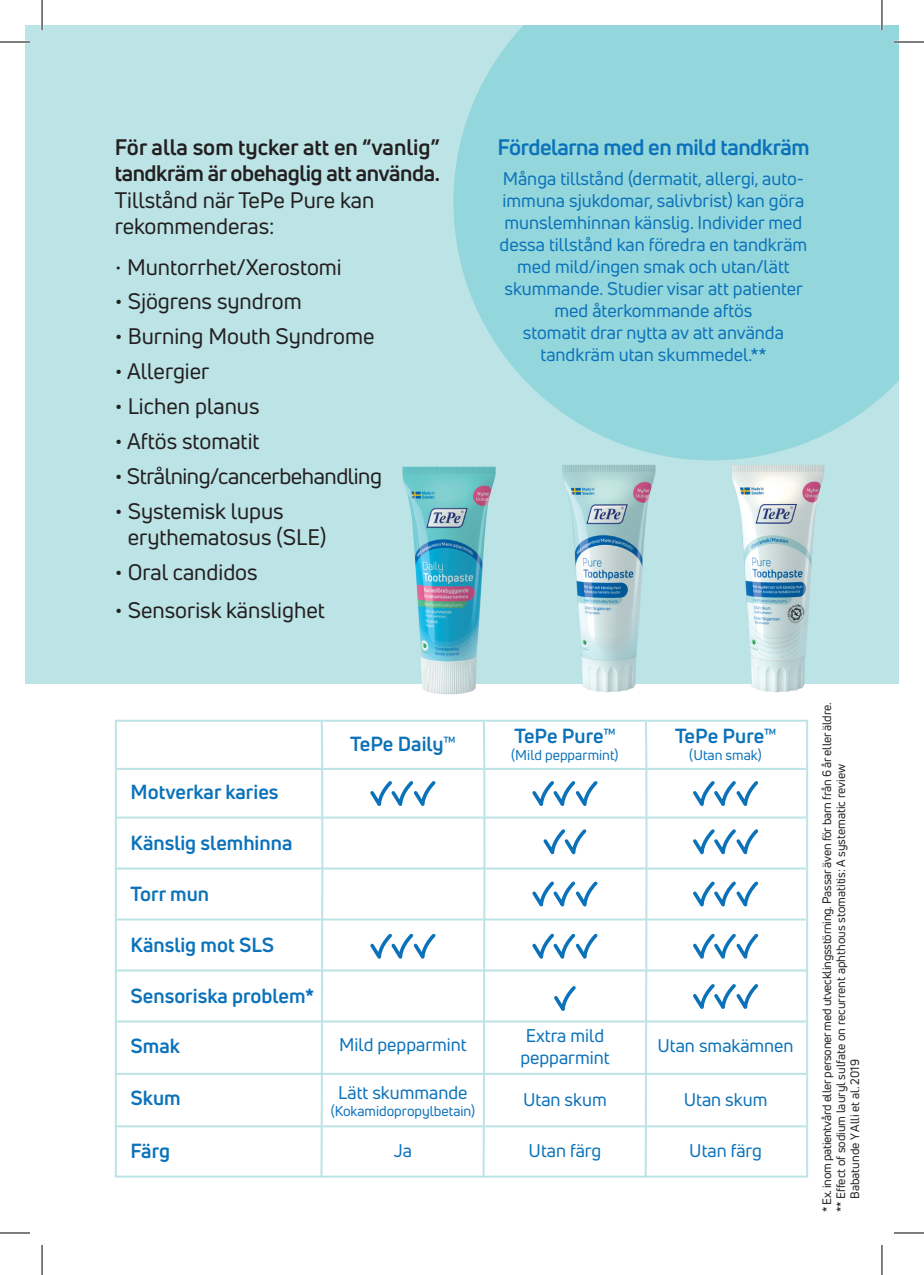
<style>
.page{position:relative;width:924px;height:1275px;background:#fff}
.page>*{position:absolute;margin:0;border:0;box-sizing:border-box;transform-origin:0 0}
.t1{font:22px/26.4px "Uni Neue";color:#231f20}
.t2{font:700 22px/26.4px "Uni Neue";letter-spacing:-.02em;color:#231f20}
.t3{font:22px "Uni Neue";letter-spacing:-.02em;color:#231f20}
.t4{font:700 22px "Uni Neue";letter-spacing:-.02em;color:#0b72ba}
.t5{font:700 20px "Uni Neue";color:#0b72ba}
.t6{font:18px/22px "Uni Neue";color:#0b72ba}
.t7{font:14px "Uni Neue";color:#0b72ba}
.t8{font:12px "Uni Neue";letter-spacing:-.01em;color:#231f20}
.s1{font-style:inherit}
</style>
<div class="page">
<div style="left:25px;top:25px;width:873px;height:659px;background:#bce3e5"></div>
<img style="left:402px;top:466px;width:93px;height:228px">
<div style="left:115px;top:719px;width:692px;height:458px;border:2px solid #bce3e5"></div>
<hr style="left:116px;top:816px;width:689px;height:2px;background:#bce3e5">
<hr style="left:116px;top:867px;width:689px;height:2px;background:#bce3e5">
<hr style="left:117px;top:918px;width:688px;height:2px;background:#bce3e5">
<hr style="left:115px;top:969px;width:691px;height:2px;background:#bce3e5">
<hr style="left:117px;top:1020px;width:688px;height:2px;background:#bce3e5">
<svg style="left:319px;top:719px;width:4px;height:459px"></svg>
<svg style="left:481px;top:719px;width:4px;height:459px"></svg>
<svg style="left:643px;top:719px;width:4px;height:459px"></svg>
<hr style="left:116px;top:1073px;width:689px;height:2px;background:#bce3e5">
<hr style="left:116px;top:1125px;width:689px;height:2px;background:#bce3e5">
<svg style="left:367px;top:781px;width:71px;height:36px"></svg>
<svg style="left:370px;top:933px;width:66px;height:26px"></svg>
<svg style="left:529px;top:781px;width:71px;height:36px"></svg>
<svg style="left:532px;top:881px;width:66px;height:26px"></svg>
<svg style="left:532px;top:933px;width:66px;height:26px"></svg>
<svg style="left:550px;top:986px;width:28px;height:35px"></svg>
<svg style="left:543px;top:829px;width:44px;height:26px"></svg>
<svg style="left:689px;top:781px;width:72px;height:36px"></svg>
<svg style="left:693px;top:829px;width:66px;height:26px"></svg>
<svg style="left:693px;top:881px;width:66px;height:26px"></svg>
<svg style="left:693px;top:933px;width:66px;height:26px"></svg>
<svg style="left:693px;top:984px;width:66px;height:25px"></svg>
<svg style="left:453px;top:25px;width:445px;height:435px;background:#97d7dd"></svg>
<img style="left:562px;top:465px;width:93px;height:227px">
<img style="left:731px;top:465px;width:93px;height:227px">
<hr style="left:116px;top:768px;width:689px;height:2px;background:#bce3e5">
<hr style="left:0;top:41px;width:30px;height:2px;background:#fff">
<hr style="left:893px;top:41px;width:30px;height:2px;background:#fff">
<hr style="left:41px;top:0;width:2px;height:30px;background:#fff">
<hr style="left:880px;top:0;width:2px;height:30px;background:#fff">
<hr style="left:0;top:42px;width:30px;height:1px;background:#000">
<hr style="left:893px;top:42px;width:30px;height:1px;background:#000">
<hr style="left:0;top:1232px;width:30px;height:1px;background:#000">
<hr style="left:893px;top:1232px;width:30px;height:1px;background:#000">
<hr style="left:42px;top:0;width:1px;height:30px;background:#000">
<hr style="left:42px;top:1245px;width:1px;height:30px;background:#000">
<hr style="left:881px;top:0;width:1px;height:30px;background:#000">
<hr style="left:881px;top:1245px;width:1px;height:30px;background:#000">
<p class="t2" style="left:115px;top:134px;width:326px">För alla som tycker att en “vanlig” tandkräm är obehaglig att använda.</p>
<p class="t1" style="left:115px;top:186px;width:261px">Tillstånd när TePe Pure kan rekommenderas:</p>
<p class="t1" style="left:115px;top:253px;width:228px"><span class="s1">•</span> Muntorrhet/Xerostomi</p>
<p class="t1" style="left:115px;top:288px;width:188px">• Sjögrens syndrom</p>
<p class="t1" style="left:115px;top:323px;width:261px">• Burning Mouth Syndrome</p>
<p class="t1" style="left:115px;top:358px;width:96px">• Allergier</p>
<p class="t1" style="left:115px;top:393px;width:146px">• Lichen planus</p>
<p class="t1" style="left:115px;top:428px;width:146px">• Aftös stomatit</p>
<p class="t3" style="left:115px;top:462px;width:268px">• Strålning/cancerbehandling</p>
<p class="t1" style="left:128px;top:498px;width:200px;text-indent:-13px">• Systemisk lupus erythematosus (SLE)</p>
<p class="t1" style="left:115px;top:559px;width:144px">• Oral candidos</p>
<p class="t1" style="left:115px;top:596px;width:211px">• Sensorisk känslighet</p>
<p class="t4" style="left:497px;top:133px;width:313px">Fördelarna med en mild tandkräm</p>
<p class="t6" style="left:499px;top:167px;width:309px;text-align:center">Många tillstånd (dermatit, allergi, auto&shy;immuna sjukdomar, salivbrist) kan göra munslemhinnan känslig. Individer med dessa tillstånd kan föredra en tandkräm med mild/ingen smak och utan/lätt skummande. Studier visar att patienter med återkommande aftös<br>stomatit drar nytta av att använda tandkräm utan skummedel.**</p>
<p class="t5" style="left:130px;top:779px;width:149px">Motverkar karies</p>
<p class="t5" style="left:350px;top:731px;width:107px">TePe Daily™</p>
<p class="t5" style="left:514px;top:723px;width:103px">TePe Pure™</p>
<p class="t7" style="left:511px;top:746px;width:109px">(Mild pepparmint)</p>
<p class="t5" style="left:674px;top:723px;width:103px">TePe Pure™</p>
<p class="t7" style="left:689px;top:746px;width:74px">(Utan smak)</p>
<p class="t5" style="left:130px;top:830px;width:163px">Känslig slemhinna</p>
<p class="t5" style="left:130px;top:881px;width:80px">Torr mun</p>
<p class="t5" style="left:130px;top:932px;width:145px">Känslig mot SLS</p>
<p class="t5" style="left:130px;top:983px;width:185px">Sensoriska problem*</p>
<p class="t5" style="left:130px;top:1033px;width:51px">Smak</p>
<p class="t6" style="left:339px;top:1033px;width:129px">Mild pepparmint</p>
<p class="t6" style="left:520px;top:1024px;width:91px">Extra mild pepparmint</p>
<p class="t6" style="left:657px;top:1034px;width:137px">Utan smakämnen</p>
<p class="t6" style="left:523px;top:1088px;width:85px">Utan skum</p>
<p class="t6" style="left:683px;top:1088px;width:85px">Utan skum</p>
<p class="t6" style="left:528px;top:1139px;width:74px">Utan färg</p>
<p class="t6" style="left:689px;top:1139px;width:74px">Utan färg</p>
<p class="t6" style="left:338px;top:1081px;width:131px">Lätt skummande</p>
<p class="t7" style="left:330px;top:1102px;width:146px">(Kokamidopropylbetain)</p>
<p class="t6" style="left:393px;top:1139px;width:20px">Ja</p>
<p class="t5" style="left:130px;top:1085px;width:52px">Skum</p>
<p class="t5" style="left:130px;top:1138px;width:41px">Färg</p>
<p class="t8" style="left:819px;top:1212px;width:511px;rotate:-90deg">* Ex. inom patientvård eller personer med utvecklingsstörning. Passar även för barn från 6 år eller äldre.</p>
<p class="t8" style="left:833px;top:1212px;width:450px;rotate:-90deg">** Effect of sodium lauryl sulfate on recurrent aphthous stomatitis: A systematic review</p>
<p class="t8" style="left:847px;top:1199px;width:141px;rotate:-90deg">Babatunde Y Alli et al. 2019</p>
</div>
